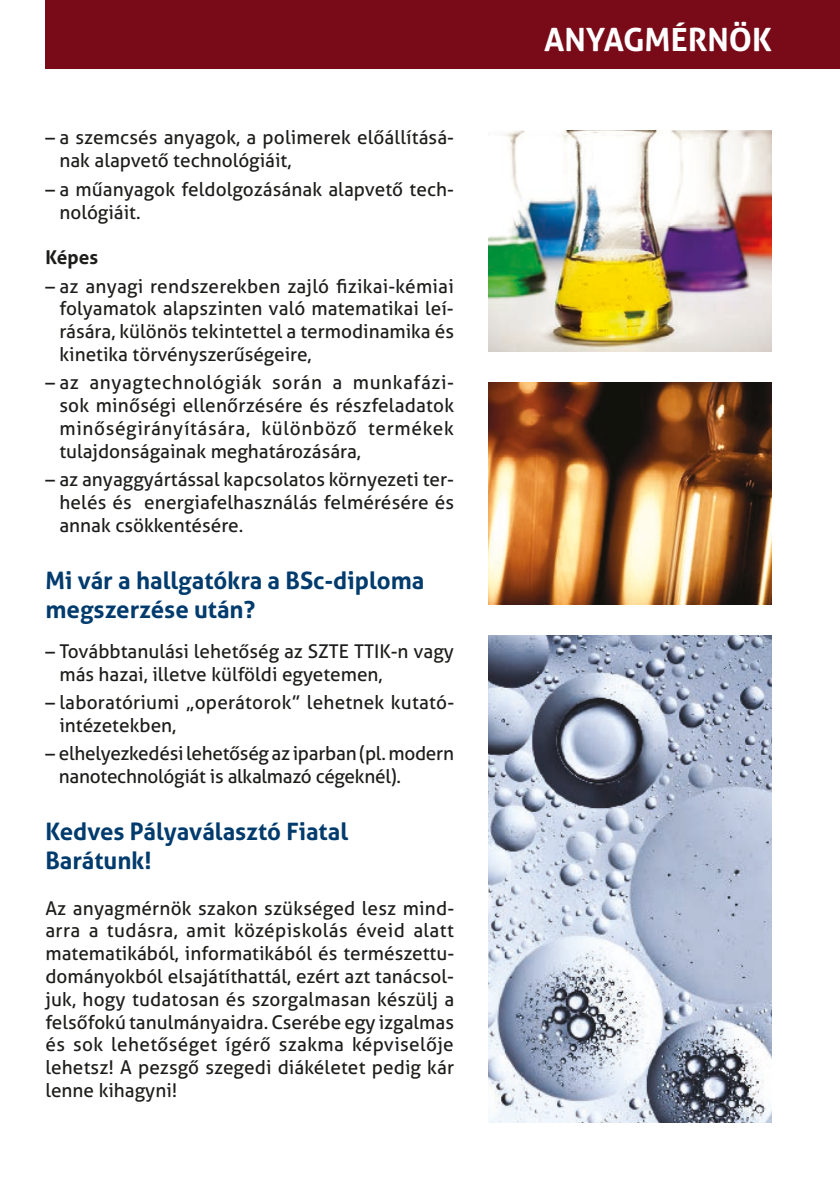
<style>
.page{position:relative;width:840px;height:1191px;background:#fff}
.page>*{position:absolute;margin:0;border:0;box-sizing:border-box;transform-origin:0 0}
.t1{font:700 32px "Aller";color:#fff}
.t2{font:700 24px/28.8px "Aller";color:#003b6e}
.t3{font:19px/22.8px "Aller";color:#1d1d1b}
.t4{font:700 19px "Aller";color:#1d1d1b}
</style>
<div class="page">
<div style="left:45px;top:0;width:794px;height:68px;background:#790b19"></div>
<img style="left:488px;top:130px;width:283px;height:222px">
<img style="left:488px;top:383px;width:283px;height:221px">
<img style="left:488px;top:635px;width:283px;height:488px">
<p class="t3" style="left:59px;top:126px;width:396px;text-indent:-14px">– a szemcsés anyagok, a polimerek előállításá&shy;nak alapvető technológiáit,</p>
<p class="t3" style="left:59px;top:177px;width:396px;text-indent:-14px">– a műanyagok feldolgozásának alapvető tech&shy;nológiáit.</p>
<p class="t4" style="left:45px;top:245px;width:54px">Képes</p>
<p class="t3" style="left:59px;top:274px;width:396px;text-align:justify;text-indent:-14px">– az anyagi rendszerekben zajló fizikai-kémiai folyamatok alapszinten való matematikai leí&shy;rására, különös tekintettel a termodinamika és kinetika törvényszerűségeire,</p>
<p class="t3" style="left:59px;top:371px;width:396px;text-align:justify;text-indent:-14px">– az anyagtechnológiák során a munkafázi&shy;sok minőségi ellenőrzésére és részfeladatok minőségirányítására, különböző termékek tulajdonságainak meghatározására,</p>
<p class="t3" style="left:59px;top:468px;width:396px;text-align:justify;text-indent:-14px">– az anyaggyártással kapcsolatos környezeti ter&shy;helés és energiafelhasználás felmérésére és annak csökkentésére.</p>
<p class="t2" style="left:45px;top:566px;width:380px">Mi vár a hallgatókra a BSc-diploma megszerzése után?</p>
<p class="t3" style="left:59px;top:639px;width:396px;text-indent:-14px">– Továbbtanulási lehetőség az SZTE TTIK-n vagy más hazai, illetve külföldi egyetemen,</p>
<p class="t3" style="left:59px;top:691px;width:396px;text-indent:-14px">– laboratóriumi „operátorok” lehetnek kutató&shy;intézetekben,</p>
<p class="t3" style="left:59px;top:742px;width:396px;text-indent:-13px">– elhelyezkedési lehetőség az iparban (pl. modern nanotechnológiát is alkalmazó cégeknél).</p>
<p class="t2" style="left:45px;top:817px;width:304px">Kedves Pályaválasztó Fiatal<br>Barátunk!</p>
<p class="t3" style="left:45px;top:896px;width:410px;text-align:justify">Az anyagmérnök szakon szükséged lesz mind&shy;arra a tudásra, amit középiskolás éveid alatt matematikából, informatikából és természettu&shy;dományokból elsajátíthattál, ezért azt tanácsol&shy;juk, hogy tudatosan és szorgalmasan készülj a felsőfokú tanulmányaidra. Cserébe egy izgalmas és sok lehetőséget ígérő szakma képviselője lehetsz! A pezsgő szegedi diákéletet pedig kár lenne kihagyni!</p>
<h1 class="t1" style="left:544px;top:20px;width:229px">ANYAGMÉRNÖK</h1>
</div>
